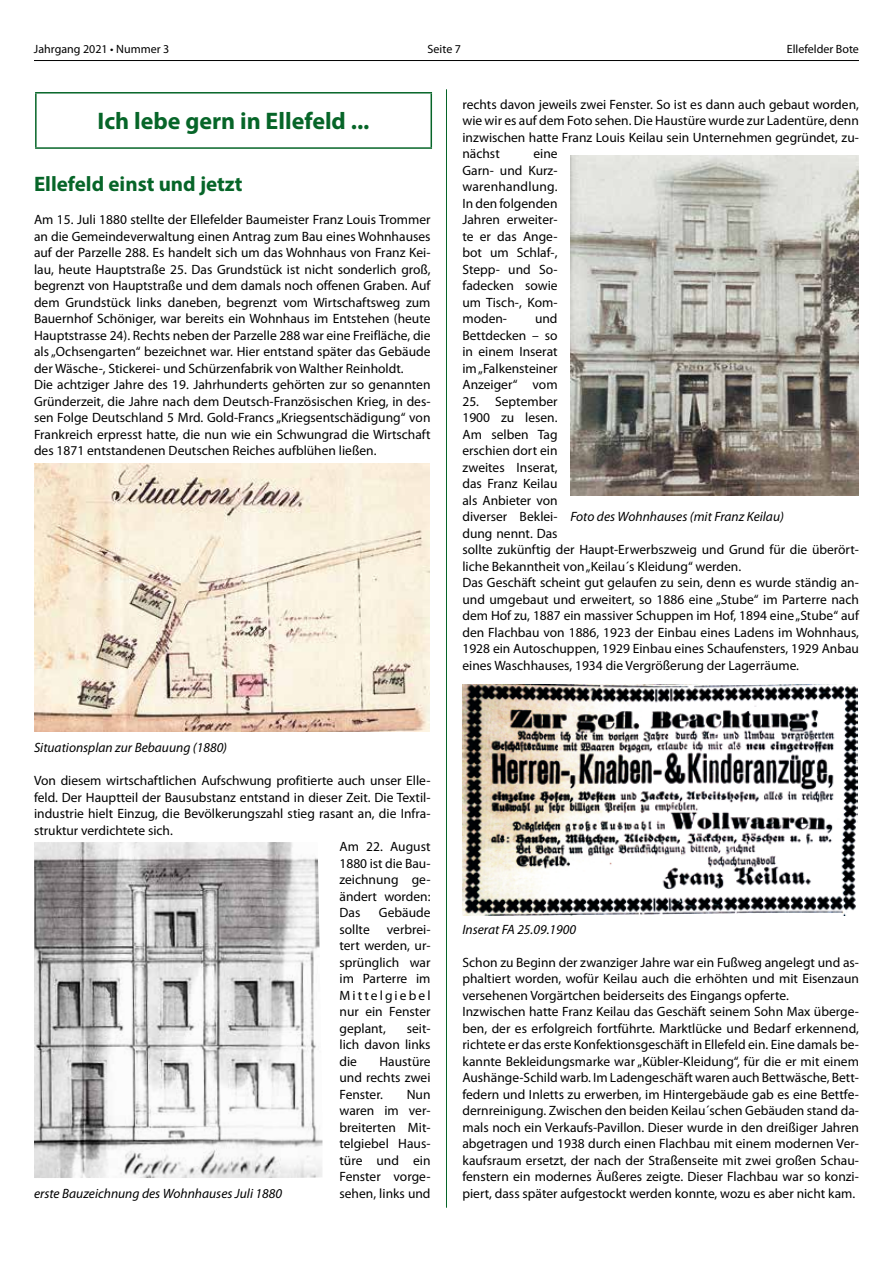
<style>
.page{position:relative;width:893px;height:1263px;background:#fff}
.page>*{position:absolute;margin:0;border:0;box-sizing:border-box;transform-origin:0 0}
.t1{font:700 24px "Myriad Pro";color:#066528}
.t2{font:700 21px "Myriad Pro";color:#066528}
.t3{font:13.5px/16.5px "Myriad Pro";color:#000;text-align:justify}
.t4{font:italic 13.5px "Myriad Pro";color:#000}
.t5{font:12px "Myriad Pro";color:#000}
</style>
<div class="page">
<hr style="left:34px;top:60px;width:825px;height:1px;background:#000">
<hr style="left:446px;top:89px;width:1px;height:1119px;background:#066528">
<img style="left:34px;top:463px;width:395px;height:268px">
<hr style="left:35px;top:92px;width:397px;height:2px;background:#066528">
<hr style="left:35px;top:94px;width:2px;height:53px;background:#066528">
<hr style="left:431px;top:94px;width:1px;height:53px;background:#066528">
<hr style="left:35px;top:147px;width:397px;height:2px;background:#066528">
<img style="left:462px;top:684px;width:396px;height:231px">
<img style="left:34px;top:842px;width:288px;height:336px">
<img style="left:570px;top:155px;width:289px;height:340px">
<p class="t5" style="left:34px;top:42px;width:137px">Jahrgang 2021 • Nummer 3</p>
<p class="t5" style="left:428px;top:42px;width:35px">Seite 7</p>
<p class="t5" style="left:787px;top:42px;width:74px">Ellefelder Bote</p>
<h1 class="t1" style="left:98px;top:106px;width:273px">Ich lebe gern in Ellefeld ...</h1>
<h2 class="t2" style="left:34px;top:170px;width:210px">Ellefeld einst und jetzt</h2>
<p class="t3" style="left:34px;top:211px;width:398px;text-align:left">Am 15. Juli 1880 stellte der Ellefelder Baumeister Franz Louis Trommer an die Gemeindeverwaltung einen Antrag zum Bau eines Wohnhauses auf der Parzelle 288. Es handelt sich um das Wohnhaus von Franz Kei&shy;lau, heute Hauptstraße 25. Das Grundstück ist nicht sonderlich groß, begrenzt von Hauptstraße und dem damals noch offenen Graben. Auf dem Grundstück links daneben, begrenzt vom Wirtschaftsweg zum Bauernhof Schöniger, war bereits ein Wohnhaus im Entstehen (heute Hauptstrasse 24). Rechts neben der Parzelle 288 war eine Freifläche, die als „Ochsengarten“ bezeichnet war. Hier entstand später das Gebäude der Wäsche-, Stickerei- und Schürzenfabrik von Walther Reinholdt.<br>Die achtziger Jahre des 19. Jahrhunderts gehörten zur so genannten Gründerzeit, die Jahre nach dem Deutsch-Französischen Krieg, in des&shy;sen Folge Deutschland 5 Mrd. Gold-Francs „Kriegsentschädigung“ von Frankreich erpresst hatte, die nun wie ein Schwungrad die Wirtschaft des 1871 entstandenen Deutschen Reiches aufblühen ließen.</p>
<p class="t3" style="left:462px;top:96px;width:398px">rechts davon jeweils zwei Fenster. So ist es dann auch gebaut worden, wie wir es auf dem Foto sehen. Die Haustüre wurde zur Ladentüre, denn inzwischen hatte Franz Louis Keilau sein Unternehmen gegründet, zu&shy;nächst</p>
<p class="t3" style="left:462px;top:145px;width:97px;text-indent:71px">eine Garn- und Kurz&shy;warenhandlung.<br>In den folgenden Jahren erweiter&shy;te er das Ange&shy;bot um Schlaf-, Stepp- und So&shy;fadecken sowie um Tisch-, Kom&shy;moden-</p>
<p class="t3" style="left:462px;top:310px;width:97px;text-indent:73px">und Bettdecken – so in einem Inserat im „Falkensteiner Anzeiger“ vom</p>
<p class="t3" style="left:462px;top:392px;width:398px;text-align:left">25. September<br>1900 zu lesen.<br>Am selben Tag<br>erschien dort ein<br>zweites Inserat,<br>das Franz Keilau<br>als Anbieter von<br>diverser Beklei-<br>dung nennt. Das<br>sollte zukünftig der Haupt-Erwerbszweig und Grund für die überört&shy;liche Bekanntheit von „Keilau´s Kleidung“ werden.<br>Das Geschäft scheint gut gelaufen zu sein, denn es wurde ständig an&shy;und umgebaut und erweitert, so 1886 eine „Stube“ im Parterre nach dem Hof zu, 1887 ein massiver Schuppen im Hof, 1894 eine „Stube“ auf den Flachbau von 1886, 1923 der Einbau eines Ladens im Wohnhaus, 1928 ein Autoschuppen, 1929 Einbau eines Schaufensters, 1929 Anbau eines Waschhauses, 1934 die Vergrößerung der Lagerräume.</p>
<p class="t4" style="left:570px;top:508px;width:215px">Foto des Wohnhauses (mit Franz Keilau)</p>
<p class="t4" style="left:34px;top:739px;width:195px">Situationsplan zur Bebauung (1880)</p>
<p class="t3" style="left:34px;top:772px;width:398px">Von diesem wirtschaftlichen Aufschwung profitierte auch unser Elle-</p>
<p class="t3" style="left:34px;top:789px;width:398px">feld. Der Hauptteil der Bausubstanz entstand in dieser Zeit. Die Textil-</p>
<p class="t3" style="left:34px;top:805px;width:398px">industrie hielt Einzug, die Bevölkerungszahl stieg rasant an, die Infra-</p>
<p class="t3" style="left:34px;top:822px;width:140px">struktur verdichtete sich.</p>
<p class="t3" style="left:339px;top:838px;width:93px">Am 22. August</p>
<p class="t3" style="left:339px;top:855px;width:93px">1880 ist die Bau-</p>
<p class="t3" style="left:339px;top:871px;width:93px">zeichnung ge-</p>
<p class="t3" style="left:339px;top:888px;width:93px">ändert worden:</p>
<p class="t3" style="left:339px;top:904px;width:22px">Das</p>
<p class="t3" style="left:379px;top:904px;width:53px">Gebäude</p>
<p class="t3" style="left:339px;top:920px;width:32px">sollte</p>
<p class="t3" style="left:339px;top:920px;width:93px;text-indent:47px">verbrei&shy;tert werden, ur&shy;sprünglich war im Parterre im Mittelgiebel nur ein Fenster geplant,</p>
<p class="t4" style="left:462px;top:921px;width:115px">Inserat FA 25.09.1900</p>
<p class="t3" style="left:462px;top:954px;width:398px;text-align:left">Schon zu Beginn der zwanziger Jahre war ein Fußweg angelegt und as&shy;phaltiert worden, wofür Keilau auch die erhöhten und mit Eisenzaun versehenen Vorgärtchen beiderseits des Eingangs opferte.<br>Inzwischen hatte Franz Keilau das Geschäft seinem Sohn Max überge&shy;ben, der es erfolgreich fortführte. Marktlücke und Bedarf erkennend, richtete er das erste Konfektionsgeschäft in Ellefeld ein. Eine damals be&shy;kannte Bekleidungsmarke war „Kübler-Kleidung“, für die er mit einem Aushänge-Schild warb. Im Ladengeschäft waren auch Bettwäsche, Bett&shy;federn und Inletts zu erwerben, im Hintergebäude gab es eine Bettfe&shy;dernreinigung. Zwischen den beiden Keilau´schen Gebäuden stand da&shy;mals noch ein Verkaufs-Pavillon. Dieser wurde in den dreißiger Jahren abgetragen und 1938 durch einen Flachbau mit einem modernen Ver&shy;kaufsraum ersetzt, der nach der Straßenseite mit zwei großen Schau&shy;fenstern ein modernes Äußeres zeigte. Dieser Flachbau war so konzi-</p>
<p class="t3" style="left:339px;top:1019px;width:93px;text-indent:67px">seit&shy;lich davon links die</p>
<p class="t3" style="left:339px;top:1052px;width:93px;text-indent:40px">Haustüre und rechts zwei Fenster.</p>
<p class="t3" style="left:339px;top:1085px;width:93px;text-indent:67px">Nun waren im ver&shy;breiterten Mit&shy;telgiebel Haus&shy;türe und ein Fenster vorge&shy;sehen, links und</p>
<p class="t4" style="left:34px;top:1185px;width:250px">erste Bauzeichnung des Wohnhauses Juli 1880</p>
<p class="t3" style="left:462px;top:1184px;width:394px">piert, dass später aufgestockt werden konnte, wozu es aber nicht kam.</p>
</div>
